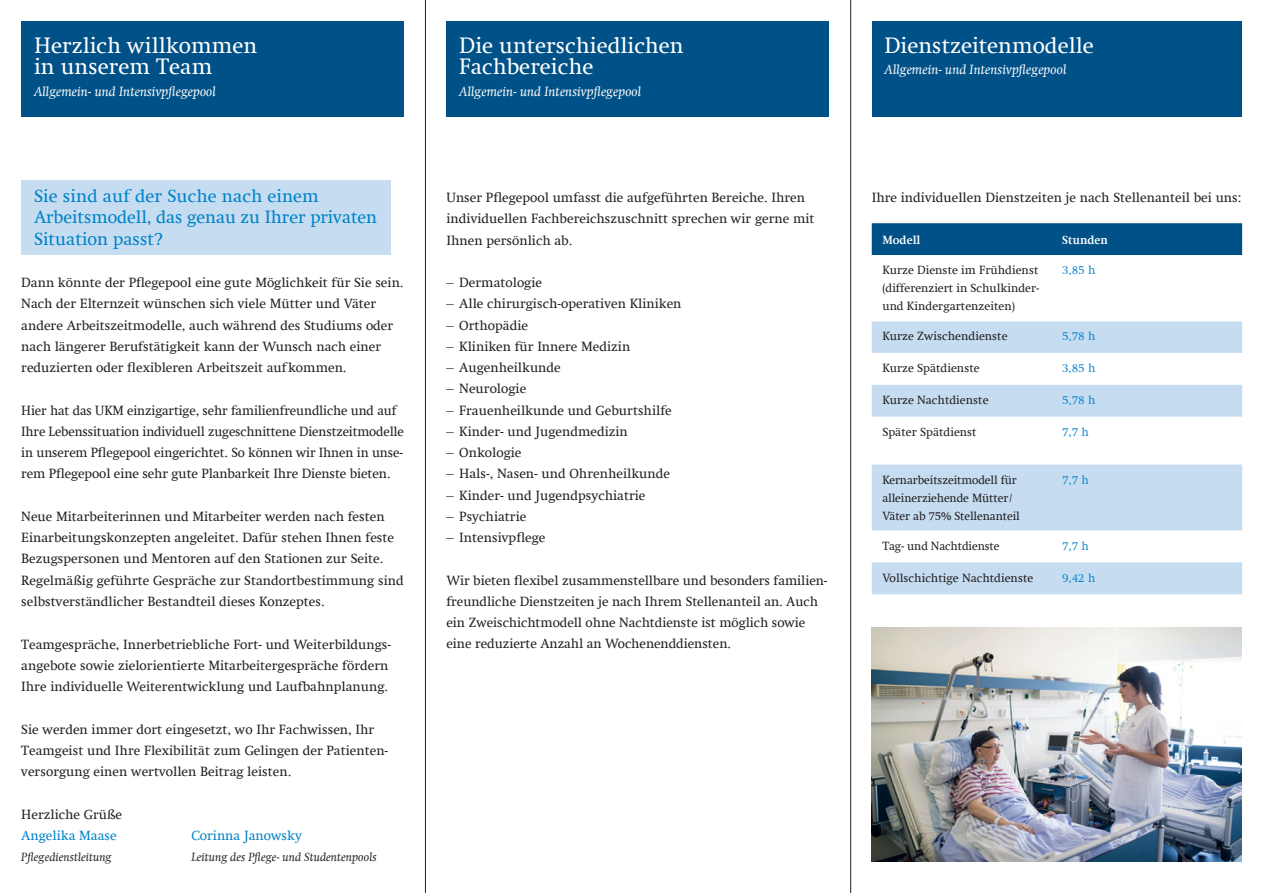
<style>
.page{position:relative;width:1263px;height:893px;background:#fff}
.page>*{position:absolute;margin:0;border:0;box-sizing:border-box;transform-origin:0 0}
.t1{font:22.5px/21.3px "Swift Com";color:#fff}
.t2{font:18px/21.3px "Swift Com";color:#0082c8}
.t3{font:13.5px/21.3px "Swift Com";color:#231f20}
.t4{font:italic 13.5px "Swift Com";color:#fff}
.t5{font:13.5px "Swift Com";color:#0082c8}
.t6{font:12px/18px "Swift Com";color:#231f20;text-align:justify}
.t7{font:italic 12px "Swift Com";color:#231f20}
.t8{font:300 12px "Swift Com";color:#0082c8}
.t9{font:700 12px "Swift Com";color:#fff}
</style>
<div class="page">
<div style="left:446px;top:21px;width:383px;height:96px;background:#005187"></div>
<div style="left:872px;top:21px;width:370px;height:96px;background:#005187"></div>
<div style="left:21px;top:21px;width:383px;height:96px;background:#005187"></div>
<div style="left:21px;top:181px;width:370px;height:74px;background:#c5dcf1"></div>
<div style="left:872px;top:223px;width:370px;height:32px;background:#005187"></div>
<svg style="left:872px;top:322px;width:370px;height:95px"></svg>
<svg style="left:872px;top:465px;width:370px;height:129px;fill:#c5dcf1"></svg>
<img style="left:872px;top:627px;width:370px;height:234px">
<hr style="left:425px;top:0;width:1px;height:893px;background:#231f20">
<hr style="left:850px;top:0;width:1px;height:893px;background:#231f20">
<h1 class="t1" style="left:34px;top:35px;width:225px">Herzlich willkommen</h1>
<h1 class="t1" style="left:884px;top:35px;width:211px">Dienstzeitenmodelle</h1>
<h1 class="t1" style="left:34px;top:56px;width:180px">in unserem Team</h1>
<p class="t4" style="left:459px;top:83px;width:183px">Allgemein- und Intensivpflegepool</p>
<h1 class="t1" style="left:459px;top:35px;width:226px">Die unterschiedlichen<br>Fachbereiche</h1>
<p class="t4" style="left:884px;top:62px;width:183px">Allgemein- und Intensivpflegepool</p>
<p class="t4" style="left:34px;top:83px;width:183px">Allgemein- und Intensivpflegepool</p>
<h2 class="t2" style="left:34px;top:185px;width:345px">Sie sind auf der Suche nach einem<br>Arbeitsmodell, das genau zu Ihrer privaten<br>Situation passt?</h2>
<p class="t3" style="left:21px;top:272px;width:384px">Dann könnte der Pflegepool eine gute Möglichkeit für Sie sein.<br>Nach der Elternzeit wünschen sich viele Mütter und Väter andere Arbeitszeitmodelle, auch während des Studiums oder nach längerer Berufstätigkeit kann der Wunsch nach einer reduzierten oder flexibleren Arbeitszeit aufkommen.</p>
<p class="t3" style="left:21px;top:399px;width:384px">Hier hat das UKM einzigartige, sehr familienfreundliche und auf Ihre Lebenssituation individuell zugeschnittene Dienstzeitmodelle in unserem Pflegepool eingerichtet. So können wir Ihnen in unse&shy;rem Pflegepool eine sehr gute Planbarkeit Ihre Dienste bieten.</p>
<p class="t3" style="left:21px;top:506px;width:384px">Neue Mitarbeiterinnen und Mitarbeiter werden nach festen Einarbeitungskonzepten angeleitet. Dafür stehen Ihnen feste Bezugspersonen und Mentoren auf den Stationen zur Seite.<br>Regelmäßig geführte Gespräche zur Standortbestimmung sind selbstverständlicher Bestandteil dieses Konzeptes.</p>
<p class="t3" style="left:21px;top:633px;width:371px">Teamgespräche, Innerbetriebliche Fort- und Weiterbildungs&shy;angebote sowie zielorientierte Mitarbeitergespräche fördern<br>Ihre individuelle Weiterentwicklung und Laufbahnplanung.</p>
<p class="t3" style="left:21px;top:718px;width:368px">Sie werden immer dort eingesetzt, wo Ihr Fachwissen, Ihr<br>Teamgeist und Ihre Flexibilität zum Gelingen der Patienten&shy;versorgung einen wertvollen Beitrag leisten.</p>
<p class="t3" style="left:21px;top:803px;width:102px">Herzliche Grüße</p>
<p class="t5" style="left:21px;top:827px;width:97px">Angelika Maase</p>
<p class="t5" style="left:191px;top:827px;width:112px">Corinna Janowsky</p>
<p class="t7" style="left:21px;top:850px;width:92px">Pflegedienstleitung</p>
<p class="t7" style="left:191px;top:850px;width:187px">Leitung des Pflege- und Studentenpools</p>
<p class="t3" style="left:446px;top:187px;width:370px">Unser Pflegepool umfasst die aufgeführten Bereiche. Ihren individuellen Fachbereichszuschnitt sprechen wir gerne mit<br>Ihnen persönlich ab.</p>
<p class="t3" style="left:446px;top:272px;width:97px">– Dermatologie</p>
<p class="t3" style="left:446px;top:293px;width:237px">– Alle chirurgisch-operativen Kliniken</p>
<p class="t3" style="left:446px;top:314px;width:83px">– Orthopädie</p>
<p class="t3" style="left:446px;top:336px;width:185px">– Kliniken für Innere Medizin</p>
<p class="t3" style="left:446px;top:357px;width:116px">– Augenheilkunde</p>
<p class="t3" style="left:446px;top:378px;width:81px">– Neurologie</p>
<p class="t3" style="left:446px;top:399px;width:227px">– Frauenheilkunde und Geburtshilfe</p>
<p class="t3" style="left:446px;top:421px;width:183px">– Kinder- und Jugendmedizin</p>
<p class="t3" style="left:446px;top:442px;width:77px">– Onkologie</p>
<p class="t3" style="left:446px;top:463px;width:225px">– Hals-, Nasen- und Ohrenheilkunde</p>
<p class="t3" style="left:446px;top:484px;width:200px">– Kinder- und Jugendpsychiatrie</p>
<p class="t3" style="left:446px;top:506px;width:81px">– Psychiatrie</p>
<p class="t3" style="left:446px;top:527px;width:100px">– Intensivpflege</p>
<p class="t3" style="left:446px;top:569px;width:383px">Wir bieten flexibel zusammenstellbare und besonders familien&shy;freundliche Dienstzeiten je nach Ihrem Stellenanteil an. Auch ein Zweischicht modell ohne Nachtdienste ist möglich sowie eine reduzierte Anzahl an Wochenenddiensten.</p>
<p class="t3" style="left:872px;top:187px;width:371px">Ihre individuellen Dienstzeiten je nach Stellenanteil bei uns:</p>
<p class="t9" style="left:882px;top:232px;width:39px">Modell</p>
<p class="t9" style="left:1062px;top:232px;width:47px">Stunden</p>
<p class="t6" style="left:882px;top:261px;width:158px">Kurze Dienste im Frühdienst (differenziert in Schulkinder&shy;und Kindergartenzeiten)</p>
<p class="t8" style="left:1062px;top:263px;width:35px">3,85 h</p>
<p class="t6" style="left:882px;top:327px;width:127px">Kurze Zwischendienste</p>
<p class="t8" style="left:1062px;top:329px;width:35px">5,78 h</p>
<p class="t6" style="left:882px;top:359px;width:99px">Kurze Spätdienste</p>
<p class="t8" style="left:1062px;top:361px;width:35px">3,85 h</p>
<p class="t6" style="left:882px;top:391px;width:108px">Kurze Nachtdienste</p>
<p class="t8" style="left:1062px;top:393px;width:35px">5,78 h</p>
<p class="t6" style="left:882px;top:423px;width:96px">Später Spätdienst</p>
<p class="t8" style="left:1062px;top:425px;width:28px">7,7 h</p>
<p class="t6" style="left:882px;top:471px;width:139px;text-align:left">Kernarbeitszeitmodell für alleinerziehende Mütter /<br>Väter ab 75% Stellenanteil</p>
<p class="t8" style="left:1062px;top:473px;width:28px">7,7 h</p>
<p class="t6" style="left:882px;top:537px;width:119px">Tag- und Nachtdienste</p>
<p class="t8" style="left:1062px;top:539px;width:28px">7,7 h</p>
<p class="t6" style="left:882px;top:568px;width:152px">Vollschichtige Nachtdienste</p>
<p class="t8" style="left:1062px;top:571px;width:35px">9,42 h</p>
</div>
